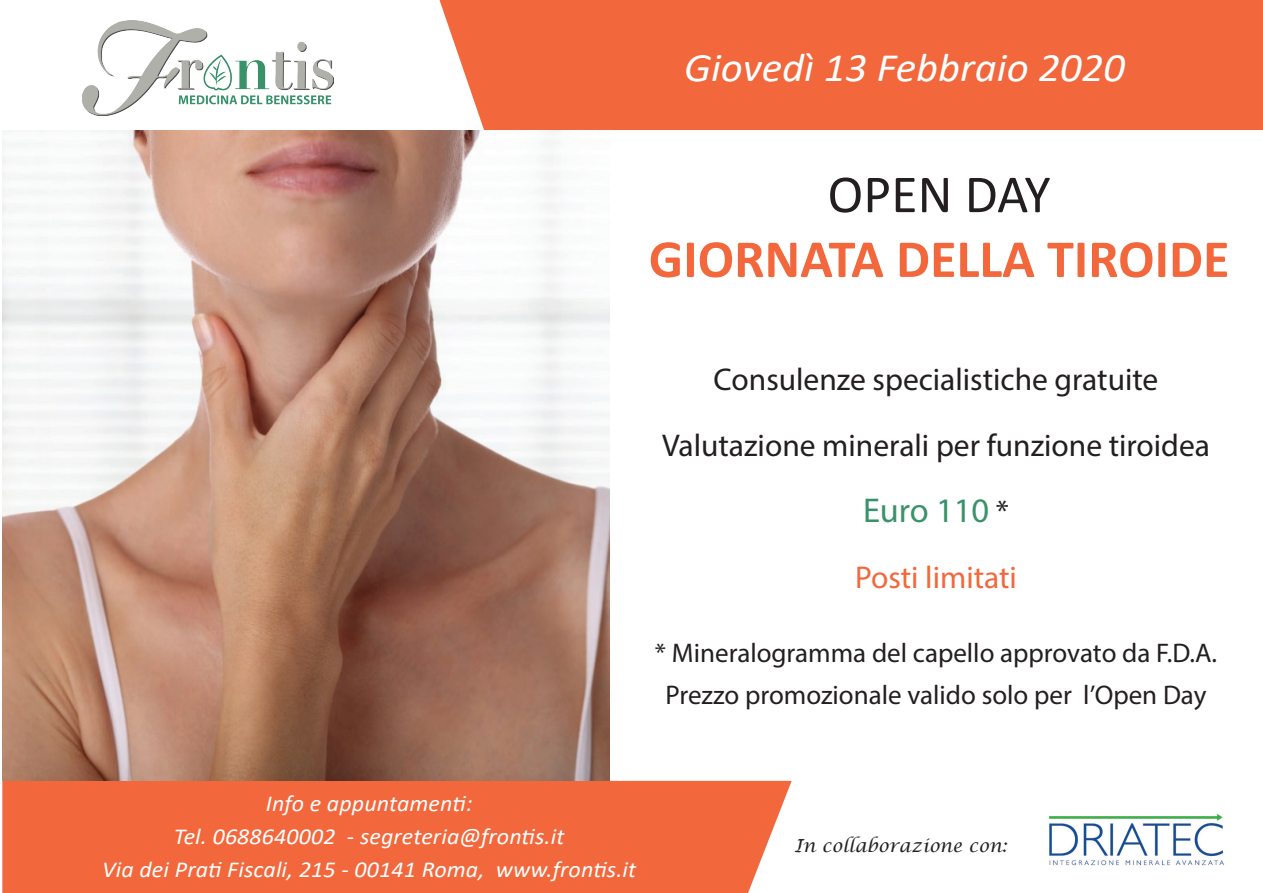
<style>
.page{position:relative;width:1263px;height:893px;background:#fff}
.page>*{position:absolute;margin:0;border:0;box-sizing:border-box;transform-origin:0 0}
.t1{font:700 54px "Calibri";color:#f2683c}
.t2{font:54px "Calibri";color:#231f20}
.t3{font:italic 40.5px "Calibri";color:#fff;scale:1.06 1}
.t4{font:34.5px "Myriad Pro";color:#3a926a}
.t5{font:31.5px/66px "Myriad Pro";color:#231f20;text-align:center}
.t6{font:31.5px "Myriad Pro";color:#f2683c}
.t7{font:27px/42px "Myriad Pro";color:#231f20;text-align:center}
.t8{font:italic 22.8px/32.8px "Calibri";letter-spacing:.005em;color:#fff;text-align:center;scale:1.05 1}
.t9{font:italic 18px "Lucida Calligraphy";letter-spacing:.005em;color:#231f20}
.s1{font-size:31.5px;color:#231f20}
</style>
<div class="page">
<div style="left:2px;top:781px;width:790px;height:112px;background:#f2683c"></div>
<div style="left:439px;top:0;width:824px;height:130px;background:#f2683c"></div>
<img style="left:1049px;top:813px;width:175px;height:53px">
<img style="left:83px;top:21px;width:250px;height:94px">
<img style="left:2px;top:130px;width:607px;height:651px">
<h2 class="t3" style="left:684px;top:39px;width:418px">Giovedì 13 Febbraio 2020</h2>
<h1 class="t2" style="left:827px;top:157px;width:225px">OPEN DAY</h1>
<h1 class="t1" style="left:649px;top:221px;width:582px">GIORNATA DELLA TIROIDE</h1>
<h3 class="t5" style="left:662px;top:346px;width:549px">Consulenze specialistiche gratuite<br>Valutazione minerali per funzione tiroidea</h3>
<h3 class="t4" style="left:863px;top:489px;width:147px">Euro 110 <span class="s1">*</span></h3>
<h3 class="t6" style="left:855px;top:558px;width:163px">Posti limitati</h3>
<p class="t7" style="left:655px;top:632px;width:564px">* Mineralogramma del capello approvato da F.D.A.<br>Prezzo promozionale valido solo per l’Open Day</p>
<p class="t8" style="left:102px;top:786px;width:510px">Info e appuntamenti:<br>Tel. 0688640002 - segreteria@frontis.it<br>Via dei Prati Fiscali, 215 - 00141 Roma, www.frontis.it</p>
<p class="t9" style="left:795px;top:834px;width:214px">In collaborazione con:</p>
</div>
